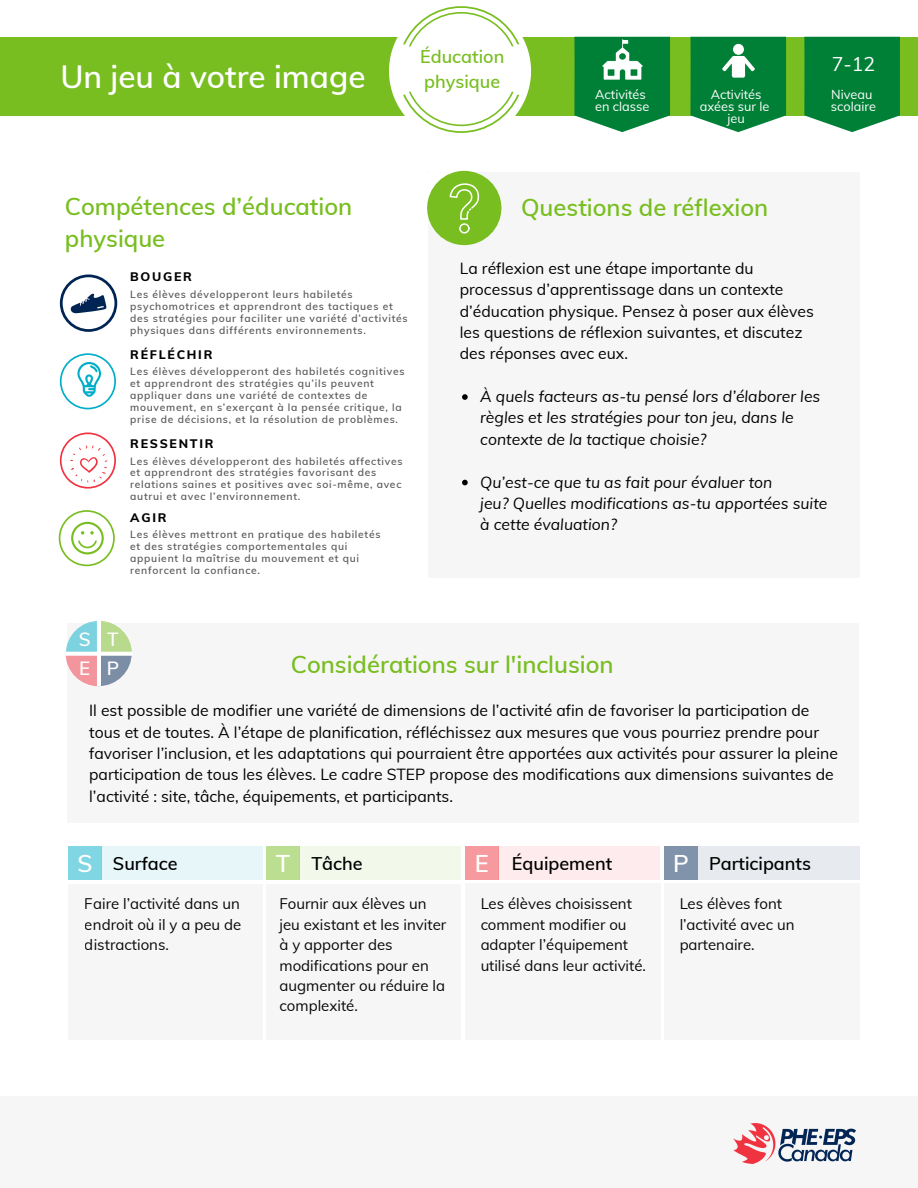
<style>
.page{position:relative;width:918px;height:1188px;background:#fff}
.page>*{position:absolute;margin:0;border:0;box-sizing:border-box;transform-origin:0 0}
.t1{font:600 31.5px "Muli";color:#fff}
.t2{font:600 23.7px/32.7px "Muli";color:#78be20}
.t3{font:600 23.7px "Muli";color:#fff}
.t4{font:19.5px "Muli";color:#fff}
.t5{font:600 18.75px/28.8px "Muli";color:#fff}
.t6{font:600 18px "Muli";color:#000}
.t7{font:600 18px/25px "Muli";color:#78be20}
.t8{font:15.75px/21.3px "Muli";color:#000}
.t9{font:italic 15.75px/21.3px "Muli";color:#000}
.t10{font:15px/20.5px "Muli";color:#000}
.t11{font:12.75px/12.3px "Muli";color:#fff}
.t12{font:800 12.45px "Muli";letter-spacing:.14em;color:#000}
.t13{font:600 10.35px/12px "Muli";letter-spacing:.07em;color:#545454}
</style>
<div class="page">
<div style="left:0;top:1096px;width:918px;height:92px;background:#f6f6f6"></div>
<img style="left:734px;top:1123px;width:121px;height:41px">
<div style="left:68px;top:623px;width:791px;height:200px;background:#f6f6f6"></div>
<svg style="left:65px;top:620px;width:67px;height:66px"></svg>
<div style="left:102px;top:846px;width:161px;height:34px;background:#e7f7f9"></div>
<div style="left:68px;top:884px;width:195px;height:156px;background:#f6f6f6"></div>
<div style="left:266px;top:884px;width:195px;height:156px;background:#f6f6f6"></div>
<div style="left:499px;top:846px;width:161px;height:34px;background:#fdebed"></div>
<div style="left:465px;top:883px;width:195px;height:157px;background:#f6f6f6"></div>
<div style="left:664px;top:883px;width:195px;height:157px;background:#f6f6f6"></div>
<div style="left:68px;top:846px;width:34px;height:34px;background:#81d6e3"></div>
<div style="left:266px;top:846px;width:34px;height:34px;background:#bcde90"></div>
<div style="left:465px;top:846px;width:34px;height:34px;background:#f79aa0"></div>
<div style="left:664px;top:846px;width:34px;height:34px;background:#8193aa"></div>
<div style="left:300px;top:846px;width:161px;height:34px;background:#f2f8ea"></div>
<div style="left:698px;top:846px;width:161px;height:34px;background:#e7eaee"></div>
<div style="left:428px;top:172px;width:432px;height:405px;background:#f6f6f6"></div>
<div style="left:427px;top:171px;width:74px;height:74px;background:#78be20;border-radius:50%"></div>
<svg style="left:427px;top:170px;width:52px;height:64px"></svg>
<svg style="left:462px;top:394px;width:6px;height:6px"></svg>
<svg style="left:462px;top:480px;width:6px;height:5px"></svg>
<svg style="left:60px;top:432px;width:56px;height:57px"></svg>
<svg style="left:59px;top:510px;width:56px;height:56px"></svg>
<svg style="left:60px;top:353px;width:56px;height:56px"></svg>
<svg style="left:60px;top:274px;width:57px;height:58px"></svg>
<div style="left:0;top:37px;width:918px;height:79px;background:#78be20"></div>
<svg style="left:389px;top:6px;width:142px;height:127px"></svg>
<svg style="left:804px;top:37px;width:96px;height:95px;background:#178b48"></svg>
<svg style="left:691px;top:37px;width:95px;height:95px;background:#239152"></svg>
<svg style="left:574px;top:37px;width:96px;height:95px;background:#1d8e4d"></svg>
<img style="left:599px;top:37px;width:47px;height:47px">
<h1 class="t1" style="left:60px;top:56px;width:307px">Un jeu à votre image</h1>
<h3 class="t7" style="left:420px;top:44px;width:86px">Éducation physique</h3>
<p class="t11" style="left:595px;top:88px;width:56px">Activités en classe</p>
<p class="t11" style="left:700px;top:88px;width:71px;text-align:center">Activités axées sur le jeu</p>
<h3 class="t4" style="left:832px;top:51px;width:45px">7-12</h3>
<p class="t11" style="left:831px;top:88px;width:47px">Niveau scolaire</p>
<h2 class="t2" style="left:65px;top:189px;width:289px">Compétences d’éducation physique</h2>
<p class="t12" style="left:130px;top:269px;width:63px">BOUGER</p>
<p class="t13" style="left:130px;top:288px;width:279px">Les élèves développeront leurs habiletés psychomotrices et apprendront des tactiques et des stratégies pour faciliter une variété d’activités physiques dans différents environnements.</p>
<p class="t12" style="left:130px;top:346px;width:84px">RÉFLÉCHIR</p>
<p class="t13" style="left:130px;top:365px;width:276px">Les élèves développeront des habiletés cognitives et apprendront des stratégies qu’ils peuvent appliquer dans une variété de contextes de mouvement, en s’exerçant à la pensée critique, la prise de décisions, et la résolution de problèmes.</p>
<p class="t12" style="left:130px;top:436px;width:85px">RESSENTIR</p>
<p class="t13" style="left:130px;top:455px;width:274px">Les élèves développeront des habiletés affectives et apprendront des stratégies favorisant des relations saines et positives avec soi-même, avec autrui et avec l’environnement.</p>
<p class="t12" style="left:130px;top:509px;width:38px">AGIR</p>
<p class="t13" style="left:130px;top:528px;width:252px">Les élèves mettront en pratique des habiletés et des stratégies comportementales qui appuient la maîtrise du mouvement et qui renforcent la confiance.</p>
<h2 class="t2" style="left:521px;top:191px;width:249px">Questions de réflexion</h2>
<h3 class="t8" style="left:460px;top:257px;width:356px">La réflexion est une étape importante du processus d’apprentissage dans un contexte d’éducation physique. Pensez à poser aux élèves les questions de réflexion suivantes, et discutez des réponses avec eux.</h3>
<h3 class="t9" style="left:480px;top:385px;width:342px">À quels facteurs as-tu pensé lors d’élaborer les règles et les stratégies pour ton jeu, dans le contexte de la tactique choisie?</h3>
<h3 class="t9" style="left:480px;top:471px;width:349px">Qu’est-ce que tu as fait pour évaluer ton<br>jeu? Quelles modifications as-tu apportées suite à cette évaluation?</h3>
<h3 class="t5" style="left:79px;top:625px;width:42px">S T<br>E P</h3>
<h2 class="t2" style="left:291px;top:647px;width:324px">Considérations sur l'inclusion</h2>
<p class="t8" style="left:89px;top:700px;width:750px">Il est possible de modifier une variété de dimensions de l’activité afin de favoriser la participation de tous et de toutes. À l’étape de planification, réfléchissez aux mesures que vous pourriez prendre pour favoriser l’inclusion, et les adaptations qui pourraient être apportées aux activités pour assurer la pleine participation de tous les élèves. Le cadre STEP propose des modifications aux dimensions suivantes de l’activité : site, tâche, équipements, et participants.</p>
<h3 class="t6" style="left:113px;top:852px;width:66px">Surface</h3>
<h3 class="t6" style="left:311px;top:852px;width:53px">Tâche</h3>
<h3 class="t6" style="left:512px;top:852px;width:102px">Équipement</h3>
<h3 class="t6" style="left:709px;top:852px;width:104px">Participants</h3>
<h2 class="t3" style="left:77px;top:848px;width:17px">S</h2>
<h2 class="t3" style="left:276px;top:848px;width:16px">T</h2>
<h2 class="t3" style="left:475px;top:848px;width:16px">E</h2>
<h2 class="t3" style="left:673px;top:848px;width:17px">P</h2>
<h3 class="t10" style="left:85px;top:893px;width:158px;text-align:justify">Faire l’activité dans un endroit où il y a peu de distractions.</h3>
<h3 class="t10" style="left:280px;top:893px;width:168px">Fournir aux élèves un jeu existant et les inviter à y apporter des modifications pour en augmenter ou réduire la complexité.</h3>
<h3 class="t10" style="left:480px;top:893px;width:167px">Les élèves choisissent comment modifier ou adapter l’équipement utilisé dans leur activité.</h3>
<h3 class="t10" style="left:679px;top:893px;width:117px">Les élèves font l’activité avec un partenaire.</h3>
</div>
